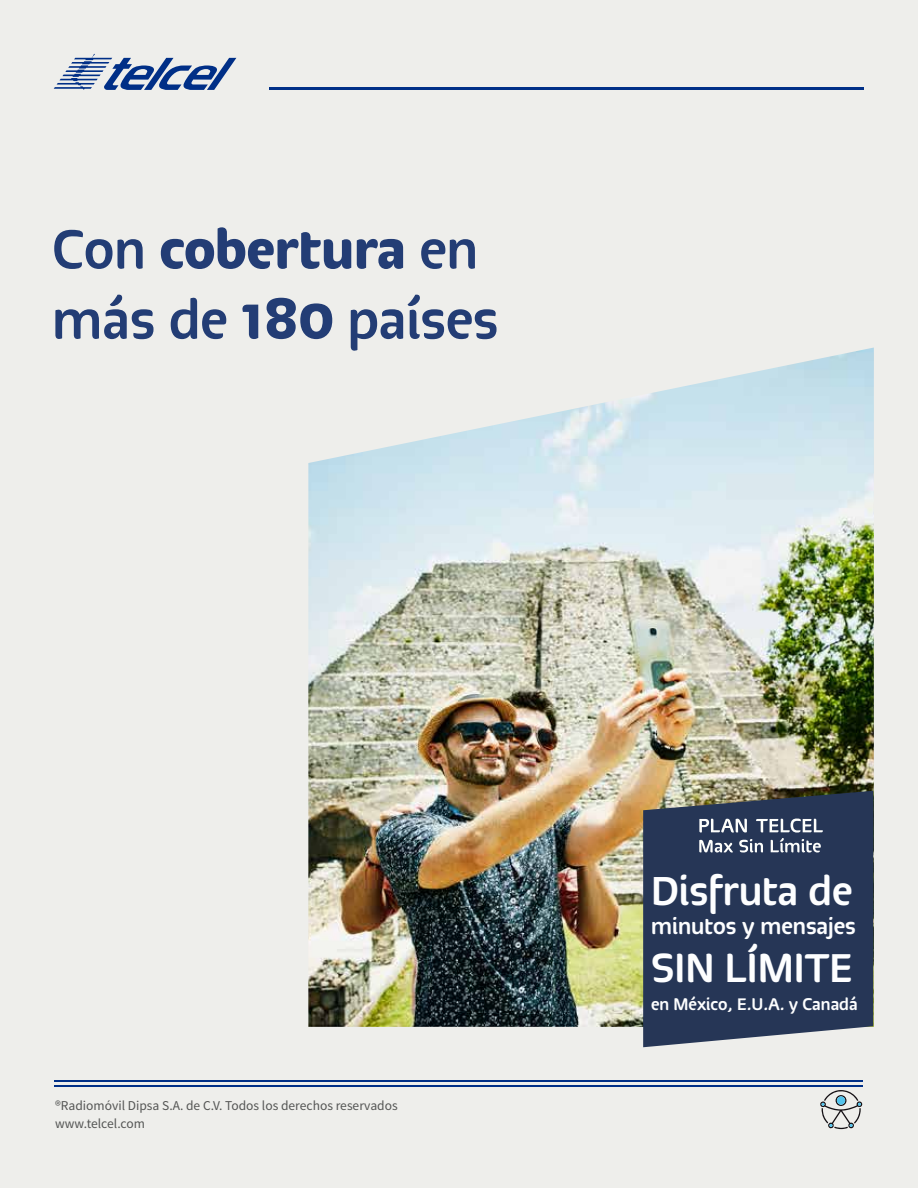
<style>
.page{position:relative;width:918px;height:1188px;background:#eeeeeb}
.page>*{position:absolute;margin:0;border:0;box-sizing:border-box;transform-origin:0 0}
.t1{font:58.5px "Telcel Nova Obscura";color:#233d75}
.t2{font:58.5px "Telcel Nova Media";color:#233d75}
.t3{font:43.65px "Telcel Nova Media";color:#fdfeff}
.t4{font:43.5px "Telcel Nova Media";color:#fdfeff}
.t5{font:24.45px "Telcel Nova Media";color:#fdfeff}
.t6{font:18.15px "Telcel Nova Media";color:#fdfeff}
.t7{font:13.5px/18px "Source Sans Pro";color:#545554}
.s1{font-family:"Telcel Nova Media"}
.s2{font-family:"Telcel Nova Obscura"}
</style>
<div class="page">
<img style="left:308px;top:348px;width:566px;height:679px">
<svg style="left:643px;top:791px;width:230px;height:256px;background:#33415d"></svg>
<svg style="left:699px;top:819px;width:124px;height:34px;background:#636e85"></svg>
<svg style="left:54px;top:54px;width:182px;height:36px"></svg>
<hr style="left:270px;top:87px;width:594px;height:3px;background:#002f87">
<hr style="left:54px;top:1085px;width:808px;height:2px;background:#002f87">
<hr style="left:54px;top:1081px;width:808px;height:1px;background:#002f87">
<svg style="left:820px;top:1090px;width:42px;height:39px"></svg>
<div style="left:837px;top:1096px;width:8px;height:9px;background:#53c4ed;border-radius:50%"></div>
<h1 class="t1" style="left:52px;top:212px;width:427px"><span class="s1">Con</span> cobertura <span class="s1">en</span></h1>
<h1 class="t2" style="left:52px;top:283px;width:448px">más de <span class="s2">180</span> países</h1>
<p class="t7" style="left:55px;top:1097px;width:344px">®Radiomóvil Dipsa S.A. de C.V. Todos los derechos reservados www.telcel.com</p>
<h2 class="t3" style="left:651px;top:863px;width:203px">Disfruta de</h2>
<h3 class="t5" style="left:651px;top:911px;width:206px">minutos y mensajes</h3>
<h3 class="t4" style="left:651px;top:940px;width:203px">SIN LÍMITE</h3>
<h3 class="t6" style="left:651px;top:993px;width:208px">en México, E.U.A. y Canadá</h3>
</div>
